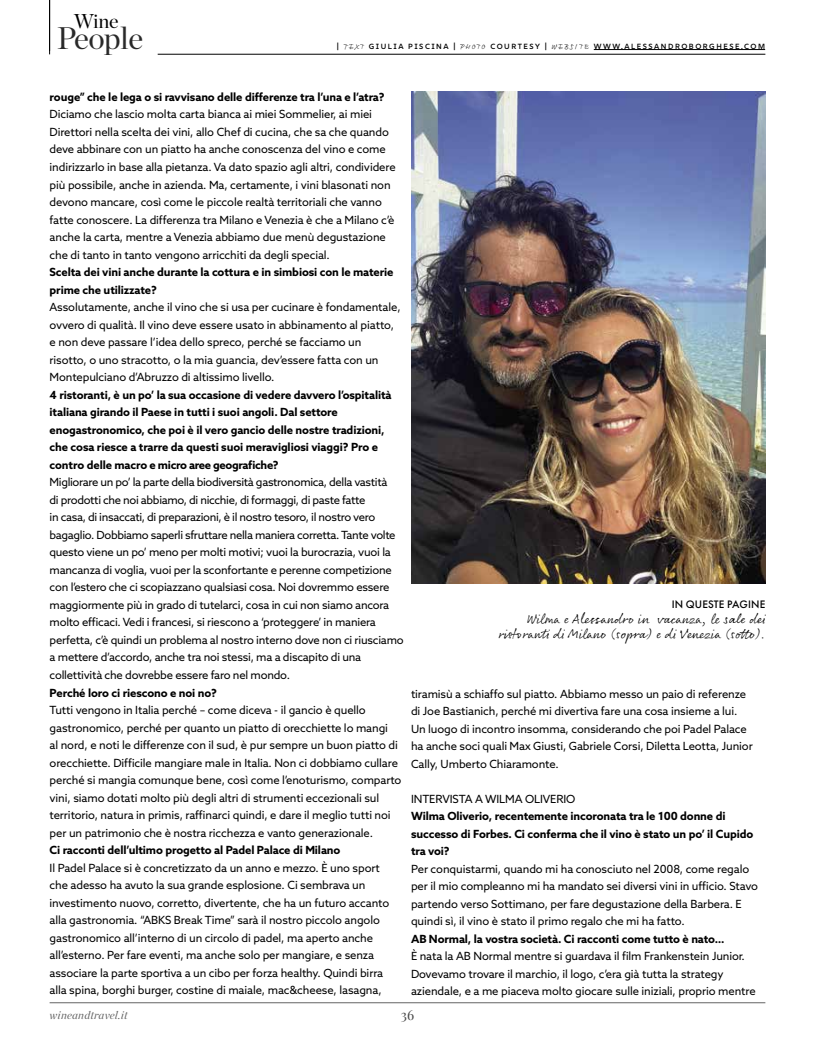
<style>
.page{position:relative;width:815px;height:1046px;background:#fff}
.page>*{position:absolute;margin:0;border:0;box-sizing:border-box;transform-origin:0 0}
.t1{font:31.25px "Chronicle Display";letter-spacing:-.02em;color:#292929}
.t2{font:20px "Chronicle Display";color:#000}
.t3{font:13.75px/15px "Rollerscript Smooth";color:#000;text-align:right}
.t4{font:13.75px "Playfair Display";color:#484848}
.t5{font:11.25px/17.5px "Azo Sans";letter-spacing:-.01em;color:#000}
.t6{font:700 11.25px/17.5px "Azo Sans";letter-spacing:-.01em;color:#000}
.t7{font:italic 11.25px "Chronicle Display";letter-spacing:.02em;color:#636363}
.t8{font:500 11.25px "Futura PT";letter-spacing:.01em;color:#000}
.t9{font:600 7.5px "Rig Sans";letter-spacing:.2em;color:#000}
.s1{font-weight:700}
.s2{font-family:"Rollerscript Smooth";font-weight:400}
</style>
<div class="page">
<hr style="left:50px;top:1002px;width:715px;height:1px;background:#636363">
<hr style="left:49px;top:0;width:1px;height:54px;background:#000">
<hr style="left:158px;top:54px;width:607px;height:1px;background:#000">
<hr style="left:594px;top:49px;width:171px;height:1px;background:#000">
<img style="left:411px;top:92px;width:354px;height:491px">
<h2 class="t2" style="left:74px;top:6px;width:46px">Wine</h2>
<h1 class="t1" style="left:57px;top:14px;width:88px">People</h1>
<p class="t9" style="left:337px;top:41px;width:430px"><span class="s1">|</span> <span class="s2">TEXT</span> GIULIA PISCINA <span class="s1">|</span> <span class="s2">PHOTO</span> COURTESY <span class="s1">|</span> <span class="s2">WEBSITE</span> WWW.ALESSANDROBORGHESE.COM</p>
<p class="t6" style="left:50px;top:88px;width:337px">rouge” che le lega o si ravvisano delle differenze tra l’una e l’atra?</p>
<p class="t5" style="left:50px;top:105px;width:348px">Diciamo che lascio molta carta bianca ai miei Sommelier, ai miei Direttori nella scelta dei vini, allo Chef di cucina, che sa che quando deve abbinare con un piatto ha anche conoscenza del vino e come indirizzarlo in base alla pietanza. Va dato spazio agli altri, condividere più possibile, anche in azienda. Ma, certamente, i vini blasonati non devono mancare, così come le piccole realtà territoriali che vanno fatte conoscere. La differenza tra Milano e Venezia è che a Milano c’è anche la carta, mentre a Venezia abbiamo due menù degustazione che di tanto in tanto vengono arricchiti da degli special.</p>
<p class="t6" style="left:50px;top:263px;width:345px">Scelta dei vini anche durante la cottura e in simbiosi con le materie prime che utilizzate?</p>
<p class="t5" style="left:50px;top:298px;width:353px">Assolutamente, anche il vino che si usa per cucinare è fondamentale, ovvero di qualità. Il vino deve essere usato in abbinamento al piatto, e non deve passare l’idea dello spreco, perché se facciamo un risotto, o uno stracotto, o la mia guancia, dev’essere fatta con un Montepulciano d’Abruzzo di altissimo livello.</p>
<p class="t6" style="left:50px;top:385px;width:344px">4 ristoranti, è un po’ la sua occasione di vedere davvero l’ospitalità italiana girando il Paese in tutti i suoi angoli. Dal settore enogastronomico, che poi è il vero gancio delle nostre tradizioni, che cosa riesce a trarre da questi suoi meravigliosi viaggi? Pro e contro delle macro e micro aree geografiche?</p>
<p class="t5" style="left:50px;top:473px;width:356px">Migliorare un po’ la parte della biodiversità gastronomica, della vastità<br>di prodotti che noi abbiamo, di nicchie, di formaggi, di paste fatte<br>in casa, di insaccati, di preparazioni, è il nostro tesoro, il nostro vero bagaglio. Dobbiamo saperli sfruttare nella maniera corretta. Tante volte questo viene un po’ meno per molti motivi; vuoi la burocrazia, vuoi la mancanza di voglia, vuoi per la sconfortante e perenne competizione con l’estero che ci scopiazzano qualsiasi cosa. Noi dovremmo essere maggiormente più in grado di tutelarci, cosa in cui non siamo ancora molto efficaci. Vedi i francesi, si riescono a ‘proteggere’ in maniera perfetta, c’è quindi un problema al nostro interno dove non ci riusciamo a mettere d’accordo, anche tra noi stessi, ma a discapito di una collettività che dovrebbe essere faro nel mondo.</p>
<p class="t6" style="left:50px;top:683px;width:169px">Perché loro ci riescono e noi no?</p>
<p class="t5" style="left:50px;top:701px;width:353px">Tutti vengono in Italia perché – come diceva - il gancio è quello gastronomico, perché per quanto un piatto di orecchiette lo mangi<br>al nord, e noti le differenze con il sud, è pur sempre un buon piatto di orecchiette. Difficile mangiare male in Italia. Non ci dobbiamo cullare perché si mangia comunque bene, così come l’enoturismo, comparto vini, siamo dotati molto più degli altri di strumenti eccezionali sul territorio, natura in primis, raffinarci quindi, e dare il meglio tutti noi per un patrimonio che è nostra ricchezza e vanto generazionale.</p>
<p class="t6" style="left:50px;top:841px;width:292px">Ci racconti dell’ultimo progetto al Padel Palace di Milano</p>
<p class="t5" style="left:50px;top:858px;width:341px">Il Padel Palace si è concretizzato da un anno e mezzo. È uno sport che adesso ha avuto la sua grande esplosione. Ci sembrava un investimento nuovo, corretto, divertente, che ha un futuro accanto alla gastronomia. “ABKS Break Time” sarà il nostro piccolo angolo gastronomico all’interno di un circolo di padel, ma aperto anche all’esterno. Per fare eventi, ma anche solo per mangiare, e senza associare la parte sportiva a un cibo per forza healthy. Quindi birra alla spina, borghi burger, costine di maiale, mac&amp;cheese, lasagna,</p>
<p class="t8" style="left:672px;top:597px;width:95px">IN QUESTE PAGINE</p>
<p class="t3" style="left:498px;top:610px;width:268px">Wilma e Alessandro in vacanza, le sale dei ristoranti di Milano (sopra) e di Venezia (sotto).</p>
<p class="t5" style="left:411px;top:684px;width:343px">tiramisù a schiaffo sul piatto. Abbiamo messo un paio di referenze di Joe Bastianich, perché mi divertiva fare una cosa insieme a lui.<br>Un luogo di incontro insomma, considerando che poi Padel Palace ha anche soci quali Max Giusti, Gabriele Corsi, Diletta Leotta, Junior Cally, Umberto Chiaramonte.</p>
<p class="t5" style="left:411px;top:789px;width:166px">INTERVISTA A WILMA OLIVERIO</p>
<p class="t6" style="left:411px;top:807px;width:344px">Wilma Oliverio, recentemente incoronata tra le 100 donne di successo di Forbes. Ci conferma che il vino è stato un po’ il Cupido tra voi?</p>
<p class="t5" style="left:411px;top:859px;width:348px">Per conquistarmi, quando mi ha conosciuto nel 2008, come regalo per il mio compleanno mi ha mandato sei diversi vini in ufficio. Stavo partendo verso Sottimano, per fare degustazione della Barbera. E quindi sì, il vino è stato il primo regalo che mi ha fatto.</p>
<p class="t6" style="left:411px;top:929px;width:315px">AB Normal, la vostra società. Ci racconti come tutto è nato…</p>
<p class="t5" style="left:411px;top:947px;width:346px">È nata la AB Normal mentre si guardava il film Frankenstein Junior.<br>Dovevamo trovare il marchio, il logo, c’era già tutta la strategy aziendale, e a me piaceva molto giocare sulle iniziali, proprio mentre</p>
<p class="t7" style="left:50px;top:1006px;width:80px">wineandtravel.it</p>
<p class="t4" style="left:401px;top:1003px;width:15px">36</p>
</div>
